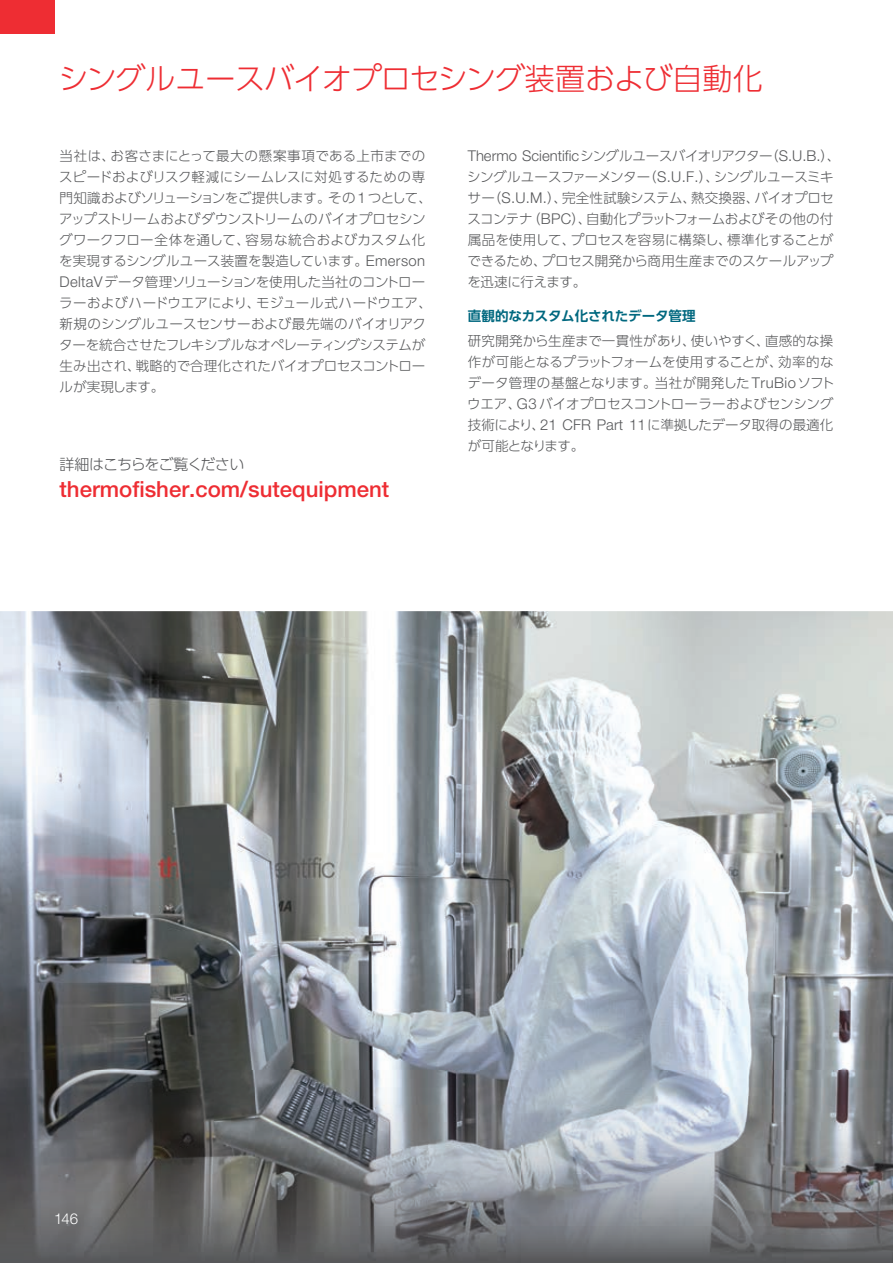
<style>
.page{position:relative;width:893px;height:1263px;background:#fff}
.page>*{position:absolute;margin:0;border:0;box-sizing:border-box;transform-origin:0 0}
.t1{font:30px "UD Shin Go Pro Light 90 pv RKSJ H";letter-spacing:-.02em;color:#ee2d33}
.t2{font:500 22.2px "Helvetica Neue LTW1 G";color:#ee2d33}
.t3{font:15px "UD Shin Go Pro Light 90 pv RKSJ H";letter-spacing:-.065em;color:#57585a}
.t4{font:300 15px "Helvetica Neue LTW1 G";color:#fff}
.t5{font:300 14.85px "Helvetica Neue LTW1 G";color:#57585a}
.t6{font:13.5px/21px "UD Shin Go Pro Light 90 pv RKSJ H";letter-spacing:-.005em;color:#57585a;text-align:justify}
.t7{font:13.5px "UD Shin Go Pro De Bold 90 pv RKSJ H";letter-spacing:-.01em;color:#00687f}
.s1{font-family:"Helvetica Neue LTW1 G";font-weight:300;font-size:15px}
.s2{font-family:"Helvetica Neue LTW1 G";font-weight:300;font-size:14.85px}
.s3{font-family:"UD Shin Go Pro Light 90 pv RKSJ H";font-weight:400;font-size:13.5px}
</style>
<div class="page">
<img style="left:0;top:611px;width:893px;height:460px">
<img style="left:0;top:1071px;width:893px;height:192px">
<div style="left:0;top:0;width:55px;height:34px;background:#ee2d33"></div>
<h1 class="t1" style="left:58px;top:68px;width:706px">シングルユースバイオプロセシング装置および自動化</h1>
<p class="t6" style="left:59px;top:147px;width:374px;text-align:left">当社は、お客さまにとって最大の懸案事項である上市までのスピードおよびリスク軽減にシームレスに対処するための専門知識およびソリューションをご提供します。その <span class="s1">1</span> つとして、アップストリームおよびダウンストリームのバイオプロセシングワークフロー全体を通して、容易な統合およびカスタム化を実現するシングルユース装置を製造しています。<span class="s2">Emerson<br>DeltaV</span>データ管理ソリューションを使用した当社のコントローラーおよびハードウエアにより、モジュール式ハードウエア、新規のシングルユースセンサーおよび最先端のバイオリアクターを統合させたフレキシブルなオペレーティングシステムが生み出され、戦略的で合理化されたバイオプロセスコントロールが実現します。</p>
<p class="t5" style="left:468px;top:150px;width:374px">Thermo Scientific<span class="s3">シングルユースバイオリアクター（</span>S.U.B.<span class="s3">）、</span></p>
<p class="t6" style="left:467px;top:168px;width:368px">シングルユースファーメンター（<span class="s2">S.U.F.</span>）、シングルユースミキサー（<span class="s2">S.U.M.</span>）、完全性試験システム、熱交換器、バイオプロセスコンテナ（<span class="s2">BPC</span>）、自動化プラットフォームおよびその他の付属品を使用して、プロセスを容易に構築し、標準化することができるため、プロセス開発から商用生産までのスケールアップを迅速に行えます。</p>
<p class="t7" style="left:468px;top:310px;width:229px">直観的なカスタム化されたデータ管理</p>
<p class="t6" style="left:467px;top:332px;width:369px">研究開発から生産まで一貫性があり、使いやすく、直感的な操作が可能となるプラットフォームを使用することが、効率的なデータ管理の基盤となります。当社が開発した<span class="s2">TruBio</span>ソフトウエア、<span class="s2">G</span><span class="s1">3</span> バイオプロセスコントローラーおよびセンシング技術により、<span class="s1">21</span> <span class="s2">CFR Part</span> <span class="s1">11</span>に準拠したデータ取得の最適化が可能となります。</p>
<p class="t3" style="left:60px;top:458px;width:186px">詳細はこちらをご覧ください</p>
<h2 class="t2" style="left:60px;top:481px;width:331px">thermofisher.com/sutequipment</h2>
<p class="t4" style="left:54px;top:1213px;width:26px">146</p>
</div>
